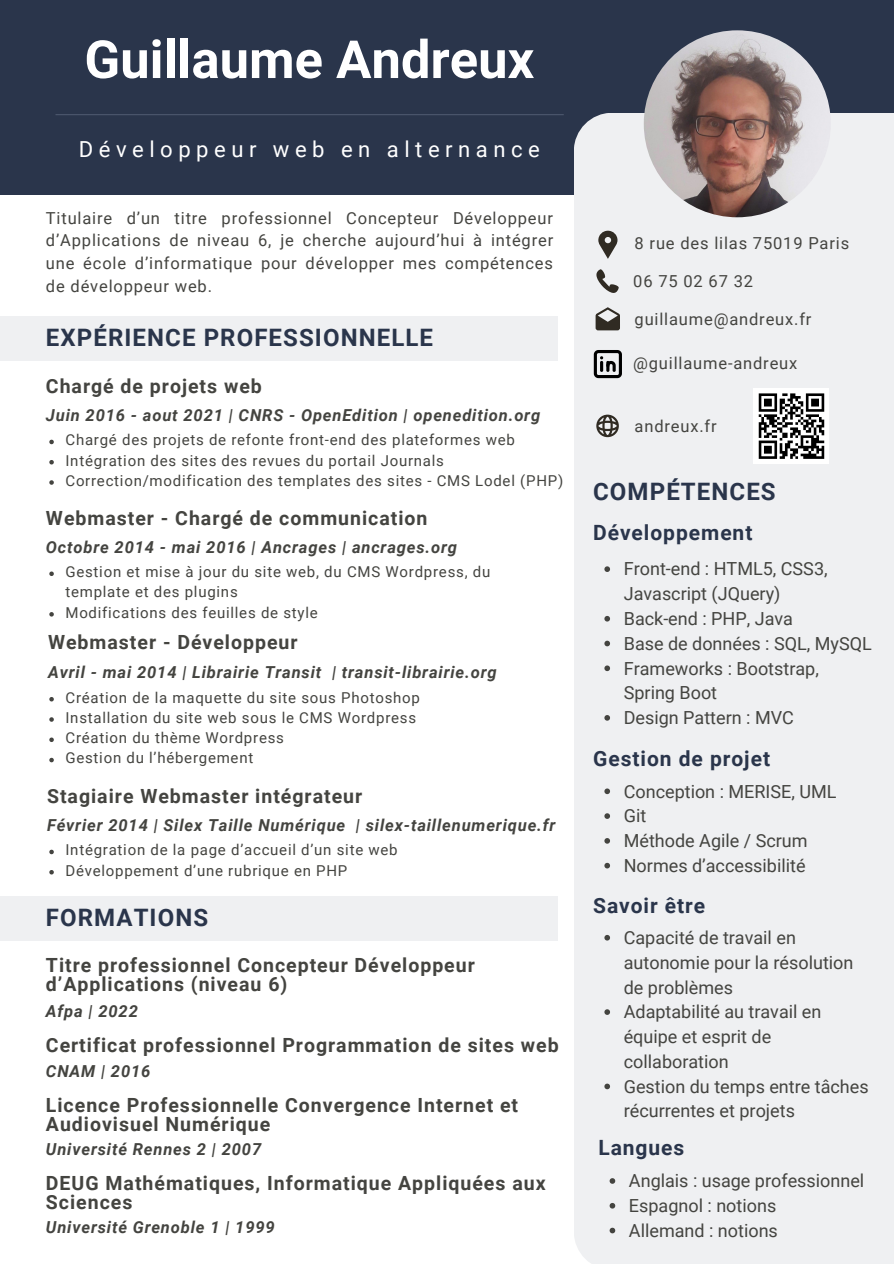
<style>
.page{position:relative;width:894px;height:1264px;background:#fff}
.page>*{position:absolute;margin:0;border:0;box-sizing:border-box;transform-origin:0 0}
.t1{font:700 52.5px "Roboto";color:#fff}
.t2{font:700 24px "Roboto";letter-spacing:.045em;color:#2a354b}
.t3{font:22.05px "Roboto";letter-spacing:.25em;color:#fff}
.t4{font:700 21px "Roboto";letter-spacing:.045em;color:#2a354b}
.t5{font:700 19.5px/19.2px "Roboto";letter-spacing:.05em;color:#444440}
.t6{font:18px/24.8px "Roboto";color:#444440}
.t7{font:italic 700 16.5px "Roboto";letter-spacing:.05em;color:#444440}
.t8{font:16.5px/22.5px "Roboto";letter-spacing:.05em;color:#444440;text-align:justify}
.t9{font:15px/20.2px "Roboto";letter-spacing:.05em;color:#444440}
</style>
<div class="page">
<div style="left:0;top:0;width:893px;height:194px;background:#2a354b"></div>
<div style="left:574px;top:113px;width:319px;height:1150px;background:#eff0f2"></div>
<div style="left:0;top:317px;width:558px;height:44px;background:#eff0f2"></div>
<div style="left:0;top:896px;width:558px;height:44px;background:#eff0f2"></div>
<svg style="left:49px;top:439px;width:5px;height:5px"></svg>
<svg style="left:49px;top:460px;width:5px;height:4px"></svg>
<svg style="left:49px;top:480px;width:5px;height:5px"></svg>
<svg style="left:598px;top:231px;width:19px;height:28px"></svg>
<svg style="left:595px;top:307px;width:24px;height:23px"></svg>
<svg style="left:596px;top:269px;width:22px;height:24px"></svg>
<svg style="left:596px;top:414px;width:22px;height:23px"></svg>
<svg style="left:593px;top:350px;width:28px;height:28px"></svg>
<hr style="left:55px;top:114px;width:508px;height:1px;background:#4d586d">
<svg style="left:49px;top:571px;width:5px;height:5px"></svg>
<svg style="left:49px;top:612px;width:5px;height:4px"></svg>
<svg style="left:49px;top:849px;width:5px;height:5px"></svg>
<svg style="left:49px;top:870px;width:5px;height:4px"></svg>
<svg style="left:49px;top:697px;width:5px;height:4px"></svg>
<svg style="left:49px;top:717px;width:5px;height:4px"></svg>
<svg style="left:49px;top:737px;width:5px;height:5px"></svg>
<svg style="left:49px;top:757px;width:5px;height:5px"></svg>
<div style="left:753px;top:388px;width:76px;height:76px;background:#fff"></div>
<svg style="left:758px;top:393px;width:66px;height:66px"></svg>
<hr style="left:803px;top:456px;width:21px;height:3px;background:#000">
<img style="left:643px;top:30px;width:187px;height:187px;border-radius:50%">
<svg style="left:604px;top:566px;width:6px;height:6px"></svg>
<svg style="left:604px;top:616px;width:6px;height:5px"></svg>
<svg style="left:604px;top:640px;width:6px;height:6px"></svg>
<svg style="left:604px;top:665px;width:6px;height:6px"></svg>
<svg style="left:604px;top:715px;width:6px;height:5px"></svg>
<svg style="left:604px;top:788px;width:6px;height:6px"></svg>
<svg style="left:604px;top:813px;width:6px;height:6px"></svg>
<svg style="left:604px;top:838px;width:6px;height:5px"></svg>
<svg style="left:604px;top:862px;width:6px;height:6px"></svg>
<svg style="left:604px;top:934px;width:6px;height:6px"></svg>
<svg style="left:604px;top:1009px;width:6px;height:5px"></svg>
<svg style="left:604px;top:1083px;width:6px;height:6px"></svg>
<svg style="left:609px;top:1178px;width:6px;height:5px"></svg>
<svg style="left:609px;top:1202px;width:6px;height:6px"></svg>
<svg style="left:609px;top:1227px;width:6px;height:6px"></svg>
<p class="t1" style="left:84px;top:29px;width:451px">Guillaume Andreux</p>
<p class="t3" style="left:79px;top:136px;width:462px">Développeur web en alternance</p>
<p class="t8" style="left:46px;top:207px;width:508px">Titulaire d’un titre professionnel Concepteur Développeur d’Applications de niveau 6, je cherche aujourd’hui à intégrer une école d’informatique pour développer mes compétences de développeur web.</p>
<p class="t2" style="left:46px;top:323px;width:388px">EXPÉRIENCE PROFESSIONNELLE</p>
<p class="t8" style="left:634px;top:232px;width:216px">8 rue des lilas 75019 Paris</p>
<p class="t8" style="left:633px;top:270px;width:121px">06 75 02 67 32</p>
<p class="t8" style="left:634px;top:308px;width:178px">guillaume@andreux.fr</p>
<p class="t8" style="left:633px;top:351px;width:166px">@guillaume-andreux</p>
<p class="t5" style="left:46px;top:376px;width:217px">Chargé de projets web</p>
<p class="t7" style="left:46px;top:406px;width:495px">Juin 2016 - aout 2021 | CNRS - OpenEdition | openedition.org</p>
<p class="t9" style="left:65px;top:430px;width:451px">Chargé des projets de refonte front-end des plateformes web</p>
<p class="t9" style="left:65px;top:450px;width:380px">Intégration des sites des revues du portail Journals</p>
<p class="t9" style="left:65px;top:470px;width:499px">Correction/modification des templates des sites - CMS Lodel (PHP)</p>
<p class="t2" style="left:593px;top:477px;width:184px">COMPÉTENCES</p>
<p class="t8" style="left:634px;top:415px;width:84px">andreux.fr</p>
<p class="t5" style="left:46px;top:508px;width:383px">Webmaster - Chargé de communication</p>
<p class="t7" style="left:46px;top:538px;width:412px">Octobre 2014 - mai 2016 | Ancrages | ancrages.org</p>
<p class="t9" style="left:65px;top:562px;width:426px">Gestion et mise à jour du site web, du CMS Wordpress, du template et des plugins</p>
<p class="t9" style="left:65px;top:602px;width:254px">Modifications des feuilles de style</p>
<p class="t5" style="left:48px;top:633px;width:251px">Webmaster - Développeur</p>
<p class="t7" style="left:48px;top:663px;width:450px">Avril - mai 2014 | Librairie Transit | transit-librairie.org</p>
<p class="t9" style="left:65px;top:687px;width:356px">Création de la maquette du site sous Photoshop</p>
<p class="t9" style="left:65px;top:707px;width:352px">Installation du site web sous le CMS Wordpress</p>
<p class="t9" style="left:65px;top:728px;width:220px">Création du thème Wordpress</p>
<p class="t9" style="left:65px;top:748px;width:189px">Gestion du l’hébergement</p>
<p class="t5" style="left:47px;top:786px;width:316px">Stagiaire Webmaster intégrateur</p>
<p class="t7" style="left:47px;top:816px;width:509px">Février 2014 | Silex Taille Numérique | silex-taillenumerique.fr</p>
<p class="t9" style="left:65px;top:840px;width:333px">Intégration de la page d’accueil d’un site web</p>
<p class="t9" style="left:65px;top:860px;width:283px">Développement d’une rubrique en PHP</p>
<p class="t2" style="left:46px;top:903px;width:164px">FORMATIONS</p>
<p class="t5" style="left:46px;top:955px;width:430px">Titre professionnel Concepteur Développeur d’Applications (niveau 6)</p>
<p class="t7" style="left:46px;top:1001px;width:94px">Afpa | 2022</p>
<p class="t5" style="left:46px;top:1036px;width:514px">Certificat professionnel Programmation de sites web</p>
<p class="t7" style="left:46px;top:1061px;width:106px">CNAM | 2016</p>
<p class="t5" style="left:46px;top:1095px;width:473px">Licence Professionnelle Convergence Internet et<br>Audiovisuel Numérique</p>
<p class="t7" style="left:46px;top:1139px;width:217px">Université Rennes 2 | 2007</p>
<p class="t5" style="left:46px;top:1173px;width:501px">DEUG Mathématiques, Informatique Appliquées aux<br>Sciences</p>
<p class="t7" style="left:46px;top:1217px;width:230px">Université Grenoble 1 | 1999</p>
<p class="t4" style="left:593px;top:520px;width:161px">Développement</p>
<p class="t6" style="left:623px;top:557px;width:205px">Front-end : HTML5, CSS3,<br>Javascript (JQuery)</p>
<p class="t6" style="left:623px;top:606px;width:171px">Back-end : PHP, Java</p>
<p class="t6" style="left:623px;top:631px;width:249px">Base de données : SQL, MySQL</p>
<p class="t6" style="left:623px;top:656px;width:196px">Frameworks : Bootstrap,<br>Spring Boot</p>
<p class="t6" style="left:623px;top:705px;width:172px">Design Pattern : MVC</p>
<p class="t4" style="left:593px;top:746px;width:178px">Gestion de projet</p>
<p class="t6" style="left:623px;top:779px;width:214px">Conception : MERISE, UML</p>
<p class="t6" style="left:623px;top:803px;width:24px">Git</p>
<p class="t6" style="left:623px;top:828px;width:185px">Méthode Agile / Scrum</p>
<p class="t6" style="left:623px;top:853px;width:183px">Normes d’accessibilité</p>
<p class="t4" style="left:593px;top:893px;width:114px">Savoir être</p>
<p class="t6" style="left:623px;top:925px;width:231px">Capacité de travail en autonomie pour la résolution de problèmes</p>
<p class="t6" style="left:623px;top:999px;width:199px">Adaptabilité au travail en équipe et esprit de collaboration</p>
<p class="t6" style="left:623px;top:1074px;width:246px">Gestion du temps entre tâches récurrentes et projets</p>
<p class="t4" style="left:598px;top:1135px;width:87px">Langues</p>
<p class="t6" style="left:628px;top:1168px;width:237px">Anglais : usage professionnel</p>
<p class="t6" style="left:628px;top:1193px;width:149px">Espagnol : notions</p>
<p class="t6" style="left:628px;top:1218px;width:150px">Allemand : notions</p>
</div>
